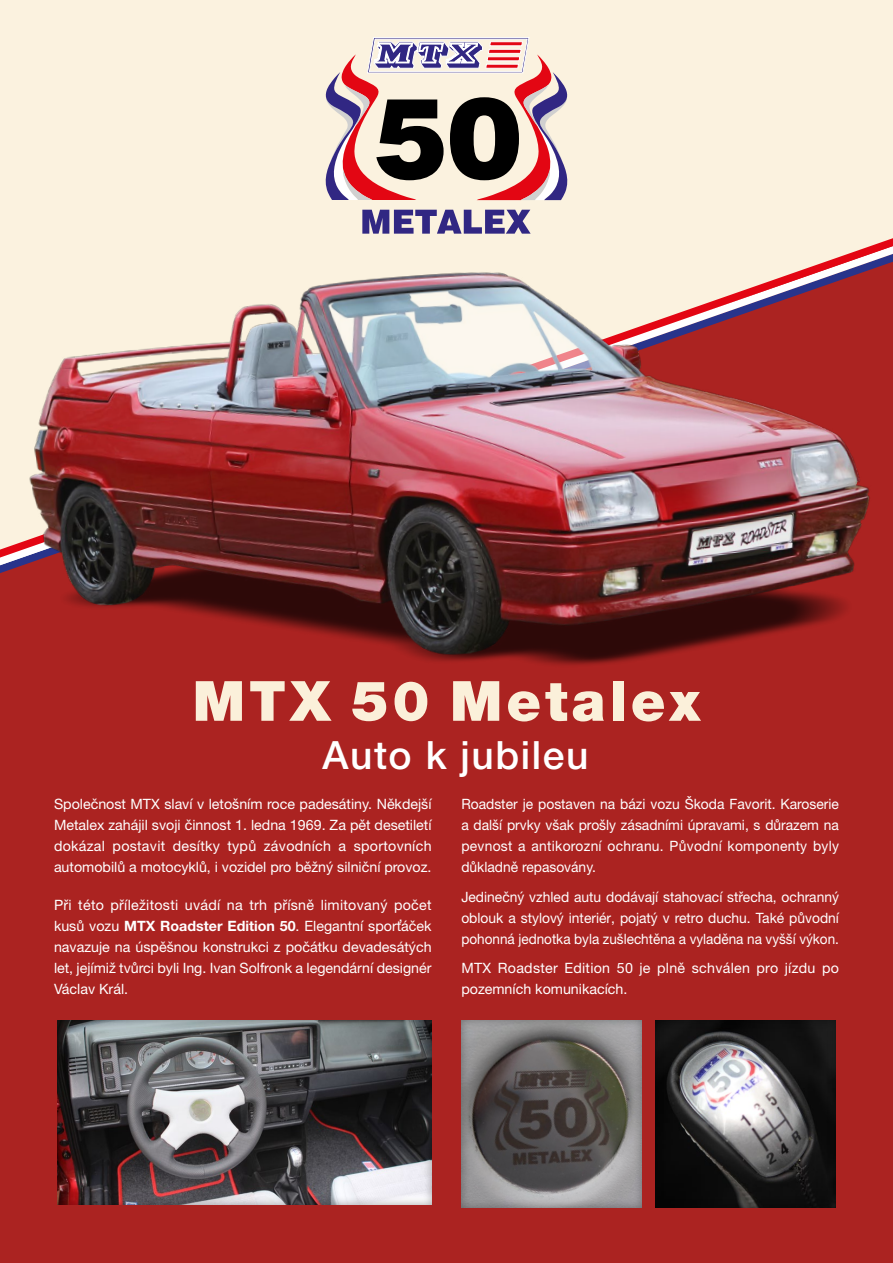
<style>
.page{position:relative;width:893px;height:1263px;background:#ab2321}
.page>*{position:absolute;margin:0;border:0;box-sizing:border-box;transform-origin:0 0}
.t1{font:900 55.5px "Helvetica Neue CE";letter-spacing:.07em;color:#fbf0da}
.t2{font:500 39px "Helvetica Neue CE";letter-spacing:.04em;color:#fff}
.t3{font:14.25px/21px "Helvetica Neue CE";color:#fff;text-align:justify}
.t4{font:14.25px/21px "Helvetica Neue CE";letter-spacing:.02em;color:#fff}
.s1{font-weight:700}
</style>
<div class="page">
<div style="left:0;top:0;width:893px;height:145px;background:#fbf2df"></div>
<svg style="left:325px;top:37px;width:243px;height:108px"></svg>
<img style="left:0;top:145px;width:893px;height:520px">
<div style="left:45px;top:1009px;width:401px;height:196px;background:#000;opacity:.35"></div>
<div style="left:448px;top:1009px;width:207px;height:198px;background:#000;opacity:.35"></div>
<div style="left:642px;top:1009px;width:207px;height:198px;background:#000;opacity:.35"></div>
<h1 class="t1" style="left:193px;top:667px;width:509px">MTX 50 Metalex</h1>
<h2 class="t2" style="left:323px;top:732px;width:267px">Auto k jubileu</h2>
<p class="t3" style="left:54px;top:795px;width:379px">Společnost MTX slaví v letošním roce padesátiny. Někdejší Metalex zahájil svoji činnost 1. ledna 1969. Za pět desetiletí dokázal postavit desítky typů závodních a sportovních automobilů a motocyklů, i vozidel pro běžný silniční provoz.</p>
<p class="t3" style="left:54px;top:896px;width:379px">Při této příležitosti uvádí na trh přísně limitovaný počet kusů vozu <span class="s1">MTX Roadster Edition 50</span>. Elegantní sporťáček navazuje na úspěšnou konstrukci z počátku devadesátých let, jejímiž tvůrci byli Ing. Ivan Solfronk a legendární designér Václav Král.</p>
<p class="t3" style="left:461px;top:795px;width:379px">Roadster je postaven na bázi vozu Škoda Favorit. Karoserie a další prvky však prošly zásadními úpravami, s důrazem na pevnost a antikorozní ochranu. Původní komponenty byly důkladně repasovány.</p>
<p class="t3" style="left:461px;top:887px;width:379px">Jedinečný vzhled autu dodávají stahovací střecha, ochranný oblouk a stylový interiér, pojatý v retro duchu. Také původní pohonná jednotka byla zušlechtěna a vyladěna na vyšší výkon.</p>
<p class="t4" style="left:461px;top:959px;width:379px">MTX Roadster Edition 50 je plně schválen pro jízdu po pozemních komunikacích.</p>
</div>
